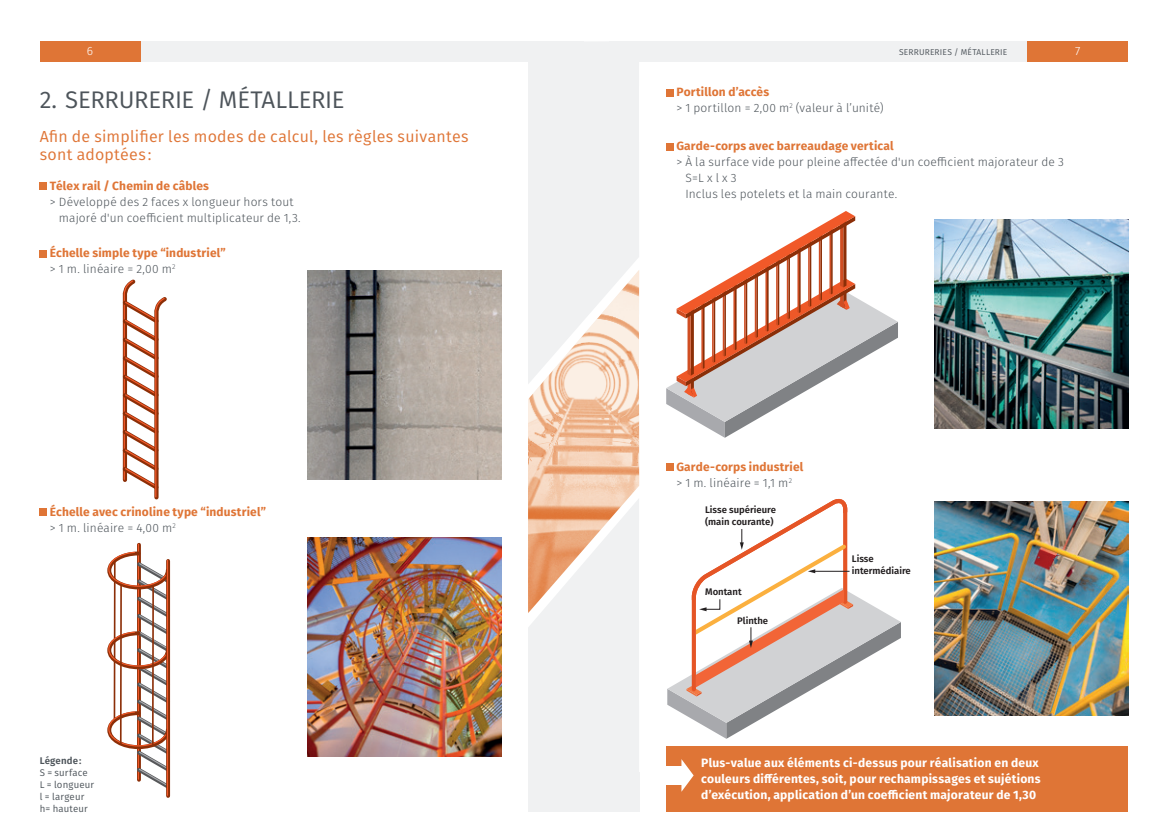
<style>
.page{position:relative;width:1168px;height:840px;background:#fff}
.page>*{position:absolute;margin:0;border:0;box-sizing:border-box;transform-origin:0 0}
.t1{font:24px "Fira Sans";letter-spacing:-.01em;color:#4d545a}
.t2{font:16px/18px "Fira Sans";letter-spacing:.015em;color:#df7536}
.t3{font:700 12.2px/15.8px "Fira Sans";letter-spacing:.02em;color:#fff}
.t4{font:300 12px/16px "Fira Sans";letter-spacing:.015em;color:#4d545a}
.t5{font:700 12px/16px "Fira Sans";letter-spacing:.015em;color:#df7536}
.t6{font:300 12px "Fira Sans";color:#fff}
.t7{font:600 9.6px/11.4px "Fira Sans";color:#231f20}
.t8{font:9.6px/12.2px "Fira Sans";letter-spacing:.015em;color:#4d545a}
.t9{font:600 9.6px "Fira Sans";letter-spacing:.015em;color:#4d545a}
.t10{font:8.4px "Fira Sans";letter-spacing:.02em;color:#4d545a}
.s1{font-weight:700;color:#df7536}
.s2{font-weight:300;color:#4d545a}
</style>
<div class="page">
<div style="left:137px;top:41px;width:447px;height:21px;background:#f0f1f2"></div>
<div style="left:609px;top:41px;width:419px;height:21px;background:#f0f1f2"></div>
<div style="left:40px;top:41px;width:100px;height:21px;background:#df7536"></div>
<div style="left:1027px;top:41px;width:101px;height:21px;background:#df7536"></div>
<svg style="left:528px;top:41px;width:111px;height:730px"></svg>
<div style="left:528px;top:771px;width:111px;height:40px;background:#f0f1f2"></div>
<div style="left:666px;top:143px;width:7px;height:7px;background:#df7536"></div>
<div style="left:666px;top:463px;width:7px;height:7px;background:#df7536"></div>
<div style="left:40px;top:250px;width:7px;height:7px;background:#df7536"></div>
<div style="left:40px;top:508px;width:7px;height:7px;background:#df7536"></div>
<div style="left:666px;top:89px;width:7px;height:7px;background:#df7536"></div>
<div style="left:40px;top:182px;width:7px;height:8px;background:#df7536"></div>
<svg style="left:667px;top:498px;width:234px;height:240px"></svg>
<svg style="left:137px;top:544px;width:4px;height:5px"></svg>
<hr style="left:138px;top:544px;width:1px;height:234px;background:#f15929">
<svg style="left:107px;top:549px;width:64px;height:242px"></svg>
<hr style="left:152px;top:586px;width:2px;height:159px;background:#8c2f08">
<hr style="left:120px;top:584px;width:2px;height:159px;background:#8c2f08">
<svg style="left:166px;top:560px;width:4px;height:235px"></svg>
<hr style="left:167px;top:560px;width:1px;height:234px;background:#f15929">
<svg style="left:122px;top:279px;width:45px;height:221px"></svg>
<img style="left:307px;top:270px;width:195px;height:209px">
<img style="left:934px;top:219px;width:194px;height:209px">
<img style="left:934px;top:501px;width:194px;height:213px">
<img style="left:307px;top:537px;width:195px;height:219px">
<div style="left:666px;top:745px;width:462px;height:66px;background:#df7536"></div>
<div style="left:666px;top:765px;width:17px;height:19px;background:#fff"></div>
<svg style="left:681px;top:759px;width:13px;height:32px"></svg>
<svg style="left:666px;top:211px;width:232px;height:226px"></svg>
<p class="t6" style="left:87px;top:42px;width:8px">6</p>
<p class="t10" style="left:899px;top:46px;width:110px">SERRURERIES / MÉTALLERIE</p>
<p class="t6" style="left:1075px;top:42px;width:7px">7</p>
<h1 class="t1" style="left:40px;top:81px;width:306px">2. SERRURERIE / MÉTALLERIE</h1>
<h2 class="t2" style="left:40px;top:127px;width:430px">Afin de simplifier les modes de calcul, les règles suivantes sont adoptées:</h2>
<p class="t5" style="left:676px;top:137px;width:219px">Garde-corps avec barreaudage vertical</p>
<p class="t4" style="left:676px;top:84px;width:209px"><span class="s1">Portillon d’accès<br></span>&gt; 1 portillon = 2,00 m<sup>2</sup> (valeur à l’unité)</p>
<p class="t4" style="left:685px;top:154px;width:380px;text-indent:-9px">&gt; À la surface vide pour pleine affectée d'un coefficient majorateur de 3<br>S=L x l x 3<br>Inclus les potelets et la main courante.</p>
<p class="t5" style="left:50px;top:177px;width:161px">Télex rail / Chemin de câbles</p>
<p class="t4" style="left:59px;top:193px;width:243px;text-indent:-9px">&gt; Développé des 2 faces x longueur hors tout majoré d'un coefficient multiplicateur de 1,3.</p>
<p class="t5" style="left:50px;top:244px;width:178px">Échelle simple type “industriel” <span class="s2">&gt; 1 m. linéaire = 2,00 m</span><sup>2</sup></p>
<p class="t5" style="left:50px;top:502px;width:218px">Échelle avec crinoline type “industriel” <span class="s2">&gt; 1 m. linéaire = 4,00 m</span><sup>2</sup></p>
<p class="t9" style="left:40px;top:752px;width:43px">Légende:</p>
<p class="t8" style="left:40px;top:765px;width:56px">S = surface<br>L = longueur l = largeur h= hauteur</p>
<p class="t5" style="left:676px;top:457px;width:129px">Garde-corps industriel <span class="s2">&gt; 1 m. linéaire = 1,1 m</span><sup>2</sup></p>
<p class="t7" style="left:705px;top:503px;width:73px">Lisse supérieure (main courante)</p>
<p class="t7" style="left:705px;top:585px;width:38px">Montant</p>
<p class="t7" style="left:737px;top:614px;width:32px">Plinthe</p>
<p class="t7" style="left:852px;top:552px;width:61px">Lisse intermédiaire</p>
<p class="t3" style="left:701px;top:753px;width:341px">Plus-value aux éléments ci-dessus pour réalisation en deux couleurs différentes, soit, pour rechampissages et sujétions d’exécution, application d’un coefficient majorateur de 1,30</p>
</div>
